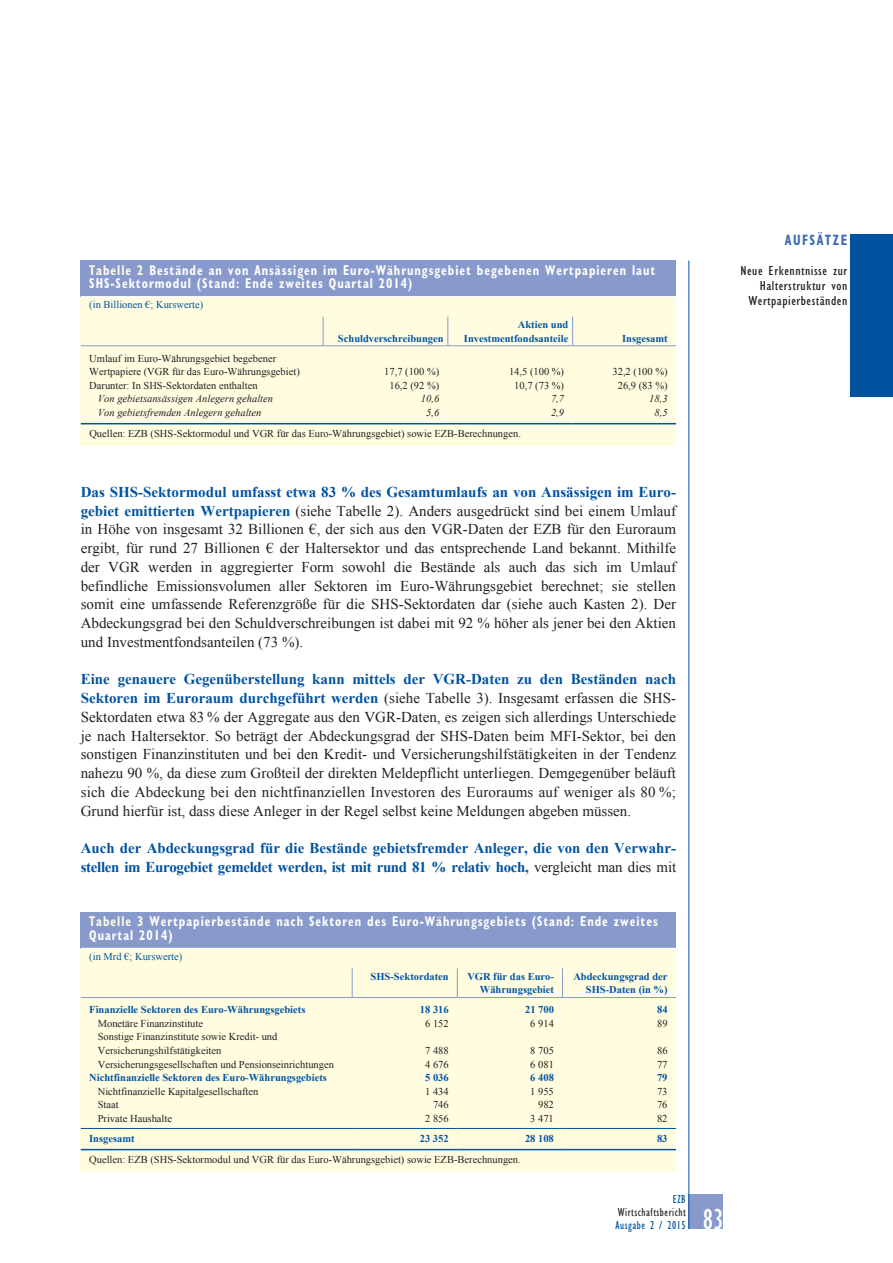
<style>
.page{position:relative;width:893px;height:1263px;background:#fff}
.page>*{position:absolute;margin:0;border:0;box-sizing:border-box;transform-origin:0 0}
.t1{font:condensed 30px "Gill Sans Myriad";color:#fff;scale:.95 1}
.t2{font:15px/18.8px "Times New Roman WGL";color:#231f20;text-align:justify}
.t3{font:700 15px/18.8px "Times New Roman WGL";color:#0153a0}
.t4{font:700 condensed 15px "Gill Sans Myriad";letter-spacing:.12em;color:#3b69af;scale:.85 1}
.t5{font:700 condensed 14.25px/13.5px "Gill Sans Myriad";letter-spacing:.08em;color:#fff;scale:.85 1}
.t6{font:condensed 13.5px/15px "Gill Sans Myriad";letter-spacing:.035em;color:#231f20;text-align:right;scale:1.1 1}
.t7{font:condensed 12px "Gill Sans Myriad";letter-spacing:.05em;color:#231f20;scale:.95 1}
.t8{font:condensed 12px "Gill Sans Myriad";letter-spacing:.05em;color:#0153a0;scale:.95 1}
.t9{font:10.5px/13.5px "Times New Roman WGL";color:#231f20}
.t10{font:700 10.5px/13.5px "Times New Roman WGL";color:#0153a0;text-align:right}
.t11{font:italic 10.5px "Times New Roman WGL";color:#231f20}
.t12{font:10.5px "Times New Roman WGL";color:#0153a0}
.s1{color:#fffce0}
.s2{font-weight:700;color:#0153a0}
.s3{font-weight:400;color:#231f20}
</style>
<div class="page">
<div style="left:689px;top:1195px;width:34px;height:34px;background:#889acb"></div>
<hr style="left:689px;top:261px;width:1px;height:968px;background:#0153a0">
<div style="left:850px;top:235px;width:43px;height:162px;background:#0153a0"></div>
<div style="left:81px;top:912px;width:595px;height:259px;background:#fffce0"></div>
<div style="left:81px;top:912px;width:595px;height:36px;background:#889acb"></div>
<svg style="left:352px;top:968px;width:1px;height:29px"></svg>
<svg style="left:457px;top:968px;width:1px;height:29px"></svg>
<svg style="left:562px;top:968px;width:1px;height:29px"></svg>
<hr style="left:81px;top:948px;width:271px;height:1px;background:#fff">
<hr style="left:352px;top:948px;width:105px;height:1px;background:#fff">
<hr style="left:457px;top:948px;width:105px;height:1px;background:#fff">
<hr style="left:562px;top:948px;width:114px;height:1px;background:#fff">
<hr style="left:81px;top:997px;width:271px;height:1px;background:#889acb">
<hr style="left:352px;top:997px;width:105px;height:1px;background:#889acb">
<hr style="left:457px;top:997px;width:105px;height:1px;background:#889acb">
<hr style="left:562px;top:997px;width:114px;height:1px;background:#889acb">
<hr style="left:81px;top:1149px;width:271px;height:1px;background:#0153a0">
<hr style="left:352px;top:1149px;width:105px;height:1px;background:#0153a0">
<hr style="left:457px;top:1149px;width:105px;height:1px;background:#0153a0">
<hr style="left:562px;top:1149px;width:114px;height:1px;background:#0153a0">
<hr style="left:81px;top:1128px;width:271px;height:1px;background:#0153a0">
<hr style="left:352px;top:1128px;width:105px;height:1px;background:#0153a0">
<hr style="left:457px;top:1128px;width:105px;height:1px;background:#0153a0">
<hr style="left:562px;top:1128px;width:114px;height:1px;background:#0153a0">
<div style="left:81px;top:261px;width:595px;height:184px;background:#fffce0"></div>
<div style="left:81px;top:261px;width:595px;height:36px;background:#889acb"></div>
<svg style="left:323px;top:317px;width:1px;height:28px"></svg>
<svg style="left:447px;top:317px;width:1px;height:28px"></svg>
<svg style="left:572px;top:317px;width:1px;height:28px"></svg>
<hr style="left:81px;top:296px;width:242px;height:2px;background:#fff">
<hr style="left:323px;top:296px;width:125px;height:2px;background:#fff">
<hr style="left:448px;top:296px;width:125px;height:2px;background:#fff">
<hr style="left:573px;top:296px;width:103px;height:2px;background:#fff">
<hr style="left:81px;top:345px;width:242px;height:1px;background:#889acb">
<hr style="left:323px;top:345px;width:125px;height:1px;background:#889acb">
<hr style="left:448px;top:345px;width:125px;height:1px;background:#889acb">
<hr style="left:573px;top:345px;width:103px;height:1px;background:#889acb">
<hr style="left:81px;top:423px;width:242px;height:1px;background:#0153a0">
<hr style="left:323px;top:423px;width:125px;height:1px;background:#0153a0">
<hr style="left:448px;top:423px;width:125px;height:1px;background:#0153a0">
<hr style="left:573px;top:423px;width:103px;height:1px;background:#0153a0">
<p class="t5" style="left:89px;top:263px;width:667px"><span class="s1">Tabelle 2</span> Bestände an von Ansässigen im Euro-Währungsgebiet begebenen Wertpapieren laut<br>SHS-Sektormodul (Stand: Ende zweites Quartal 2014)</p>
<p class="t12" style="left:89px;top:297px;width:116px">(in Billionen €; Kurswerte)</p>
<p class="t10" style="left:338px;top:331px;width:107px">Schuldverschreibungen</p>
<p class="t10" style="left:464px;top:317px;width:106px">Aktien und<br>Investmentfondsanteile</p>
<p class="t10" style="left:622px;top:331px;width:47px">Insgesamt</p>
<p class="t9" style="left:89px;top:351px;width:212px">Umlauf im Euro-Währungsgebiet begebener<br>Wertpapiere (VGR für das Euro-Währungsgebiet)</p>
<p class="t9" style="left:384px;top:365px;width:57px">17,7 (100 %)</p>
<p class="t9" style="left:509px;top:365px;width:57px">14,5 (100 %)</p>
<p class="t9" style="left:612px;top:365px;width:57px">32,2 (100 %)</p>
<p class="t9" style="left:89px;top:378px;width:170px">Darunter: In SHS-Sektordaten enthalten</p>
<p class="t9" style="left:389px;top:378px;width:51px">16,2 (92 %)</p>
<p class="t9" style="left:514px;top:378px;width:51px">10,7 (73 %)</p>
<p class="t9" style="left:618px;top:378px;width:51px">26,9 (83 %)</p>
<p class="t11" style="left:98px;top:392px;width:177px">Von gebietsansässigen Anlegern gehalten</p>
<p class="t11" style="left:421px;top:392px;width:20px">10,6</p>
<p class="t11" style="left:551px;top:392px;width:15px">7,7</p>
<p class="t11" style="left:649px;top:392px;width:20px">18,3</p>
<p class="t11" style="left:98px;top:405px;width:165px">Von gebietsfremden Anlegern gehalten</p>
<p class="t11" style="left:426px;top:405px;width:15px">5,6</p>
<p class="t11" style="left:551px;top:405px;width:15px">2,9</p>
<p class="t11" style="left:654px;top:405px;width:15px">8,5</p>
<p class="t9" style="left:89px;top:427px;width:433px">Quellen: EZB (SHS-Sektormodul und VGR für das Euro-Währungsgebiet) sowie EZB-Berechnungen.</p>
<p class="t2" style="left:81px;top:482px;width:597px"><span class="s2">Das SHS-Sektormodul umfasst etwa 83 % des Gesamtumlaufs an von Ansässigen im Euro&shy;gebiet emittierten Wertpapieren</span> (siehe Tabelle 2). Anders ausgedrückt sind bei einem Umlauf in Höhe von insgesamt 32 Billionen €, der sich aus den VGR-Daten der EZB für den Euroraum ergibt, für rund 27 Billionen € der Haltersektor und das entsprechende Land bekannt. Mithilfe der VGR werden in aggregierter Form sowohl die Bestände als auch das sich im Umlauf befindliche Emissionsvolumen aller Sektoren im Euro-Währungsgebiet berechnet; sie stellen somit eine umfassende Referenzgröße für die SHS-Sektordaten dar (siehe auch Kasten 2). Der Abdeckungsgrad bei den Schuldverschreibungen ist dabei mit 92 % höher als jener bei den Aktien und Investmentfondsanteilen (73 %).</p>
<p class="t2" style="left:81px;top:670px;width:597px"><span class="s2">Eine genauere Gegenüberstellung kann mittels der VGR-Daten zu den Beständen nach Sektoren im Euroraum durchgeführt werden</span> (siehe Tabelle 3). Insgesamt erfassen die SHS-Sektordaten etwa 83 % der Aggregate aus den VGR-Daten, es zeigen sich allerdings Unterschiede je nach Haltersektor. So beträgt der Abdeckungsgrad der SHS-Daten beim MFI-Sektor, bei den sonstigen Finanzinstituten und bei den Kredit- und Versicherungshilfstätigkeiten in der Tendenz nahezu 90 %, da diese zum Großteil der direkten Meldepflicht unterliegen. Demgegenüber beläuft sich die Abdeckung bei den nichtfinanziellen Investoren des Euroraums auf weniger als 80 %; Grund hierfür ist, dass diese Anleger in der Regel selbst keine Meldungen abgeben müssen.</p>
<p class="t3" style="left:81px;top:838px;width:597px">Auch der Abdeckungsgrad für die Bestände gebietsfremder Anleger, die von den Verwahr&shy;stellen im Eurogebiet gemeldet werden, ist mit rund 81 % relativ hoch, <span class="s3">vergleicht man dies mit</span></p>
<p class="t5" style="left:89px;top:915px;width:670px"><span class="s1">Tabelle 3</span> Wertpapierbestände nach Sektoren des Euro-Währungsgebiets (Stand: Ende zweites<br>Quartal 2014)</p>
<p class="t12" style="left:89px;top:949px;width:95px">(in Mrd €; Kurswerte)</p>
<p class="t10" style="left:371px;top:969px;width:80px">SHS-Sektordaten</p>
<p class="t10" style="left:467px;top:969px;width:88px">VGR für das Euro-<br>Währungsgebiet</p>
<p class="t10" style="left:573px;top:969px;width:96px">Abdeckungsgrad der<br>SHS-Daten (in %)</p>
<p class="t10" style="left:89px;top:1002px;width:218px">Finanzielle Sektoren des Euro-Währungsgebiets</p>
<p class="t10" style="left:420px;top:1002px;width:30px">18 316</p>
<p class="t10" style="left:525px;top:1002px;width:30px">21 700</p>
<p class="t10" style="left:657px;top:1002px;width:12px">84</p>
<p class="t9" style="left:98px;top:1016px;width:107px">Monetäre Finanzinstitute</p>
<p class="t9" style="left:425px;top:1016px;width:25px">6 152</p>
<p class="t9" style="left:530px;top:1016px;width:25px">6 914</p>
<p class="t9" style="left:657px;top:1016px;width:12px">89</p>
<p class="t9" style="left:98px;top:1030px;width:181px">Sonstige Finanzinstitute sowie Kredit- und<br>Versicherungshilfstätigkeiten</p>
<p class="t9" style="left:425px;top:1043px;width:25px">7 488</p>
<p class="t9" style="left:530px;top:1043px;width:25px">8 705</p>
<p class="t9" style="left:657px;top:1043px;width:12px">86</p>
<p class="t9" style="left:98px;top:1057px;width:238px">Versicherungsgesellschaften und Pensionseinrichtungen</p>
<p class="t9" style="left:425px;top:1057px;width:25px">4 676</p>
<p class="t9" style="left:530px;top:1057px;width:25px">6 081</p>
<p class="t9" style="left:657px;top:1057px;width:12px">77</p>
<p class="t10" style="left:89px;top:1070px;width:239px">Nichtfinanzielle Sektoren des Euro-Währungsgebiets</p>
<p class="t10" style="left:425px;top:1070px;width:25px">5 036</p>
<p class="t10" style="left:530px;top:1070px;width:25px">6 408</p>
<p class="t10" style="left:657px;top:1070px;width:12px">79</p>
<p class="t9" style="left:98px;top:1084px;width:162px">Nichtfinanzielle Kapitalgesellschaften</p>
<p class="t9" style="left:425px;top:1084px;width:25px">1 434</p>
<p class="t9" style="left:530px;top:1084px;width:25px">1 955</p>
<p class="t9" style="left:657px;top:1084px;width:12px">73</p>
<p class="t9" style="left:98px;top:1098px;width:23px">Staat</p>
<p class="t9" style="left:433px;top:1098px;width:17px">746</p>
<p class="t9" style="left:538px;top:1098px;width:17px">982</p>
<p class="t9" style="left:657px;top:1098px;width:12px">76</p>
<p class="t9" style="left:98px;top:1112px;width:76px">Private Haushalte</p>
<p class="t9" style="left:425px;top:1112px;width:25px">2 856</p>
<p class="t9" style="left:530px;top:1112px;width:25px">3 471</p>
<p class="t9" style="left:657px;top:1112px;width:12px">82</p>
<p class="t10" style="left:89px;top:1131px;width:47px">Insgesamt</p>
<p class="t10" style="left:420px;top:1131px;width:30px">23 352</p>
<p class="t10" style="left:525px;top:1131px;width:30px">28 108</p>
<p class="t10" style="left:657px;top:1131px;width:12px">83</p>
<p class="t9" style="left:89px;top:1152px;width:433px">Quellen: EZB (SHS-Sektormodul und VGR für das Euro-Währungsgebiet) sowie EZB-Berechnungen.</p>
<p class="t8" style="left:673px;top:1192px;width:15px">EZB</p>
<p class="t7" style="left:618px;top:1205px;width:73px">Wirtschaftsbericht</p>
<p class="t8" style="left:616px;top:1218px;width:75px">Ausgabe 2 / 2015</p>
<h1 class="t1" style="left:703px;top:1201px;width:23px">83</h1>
<p class="t4" style="left:785px;top:231px;width:75px">Aufsätze</p>
<p class="t6" style="left:740px;top:263px;width:99px">Neue Erkenntnisse zur<br>Halterstruktur von<br>Wertpapierbeständen</p>
</div>
